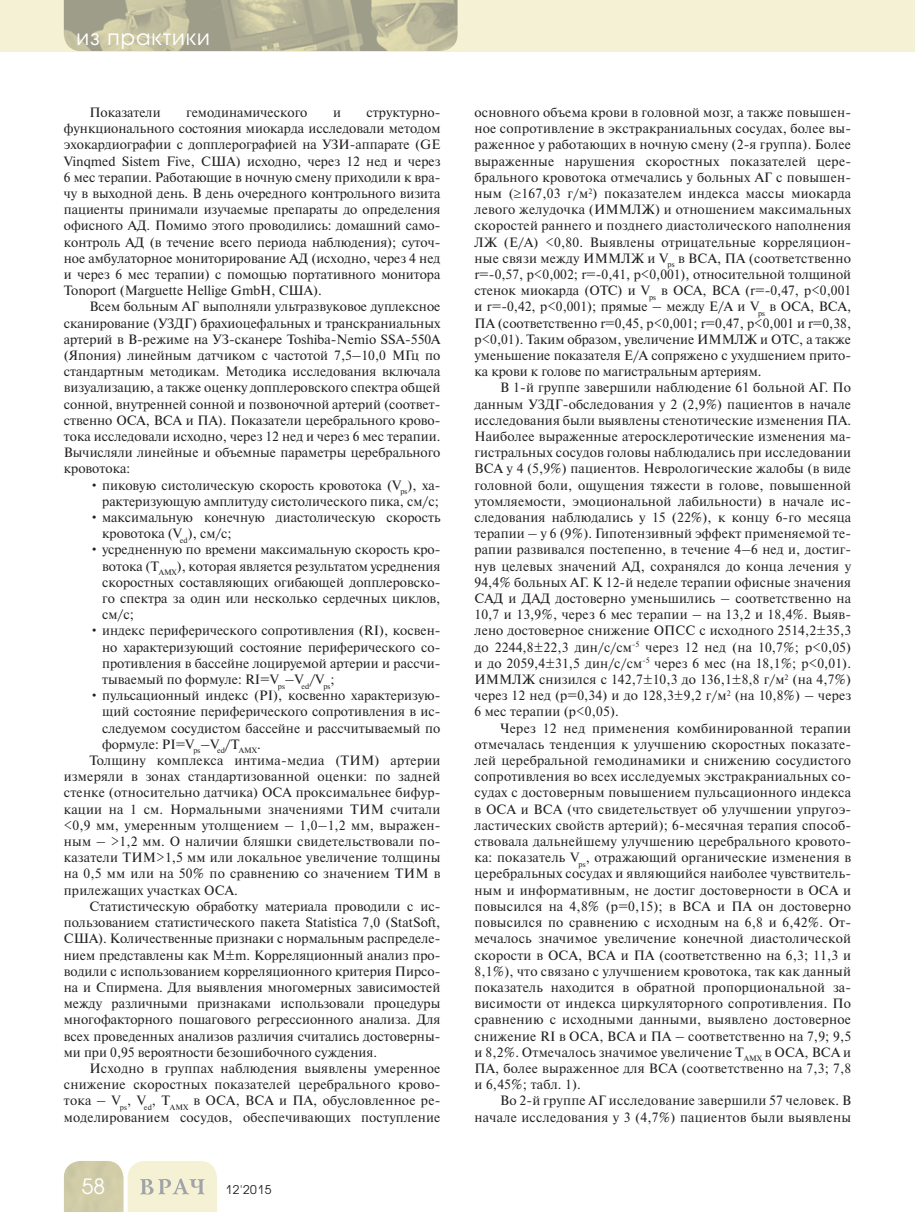
<style>
.page{position:relative;width:915px;height:1212px;background:#fff}
.page>*{position:absolute;margin:0;border:0;box-sizing:border-box;transform-origin:0 0}
.t1{font:21px "Avant Garde Gothic C";letter-spacing:.05em;color:#fff}
.t2{font:13.5px/16.2px "Newton C";color:#231f20;text-align:justify}
.t3{font:13.5px/16.2px "Newton C";letter-spacing:.02em;color:#231f20;text-align:right}
.t4{font:12px "Avant Garde Gothic C";letter-spacing:.05em;color:#231f20}
</style>
<div class="page">
<div style="left:0;top:0;width:914px;height:51px;background:#f5f1d5"></div>
<svg style="left:64px;top:1161px;width:153px;height:51px;background:#e3e0c3"></svg>
<img style="left:64px;top:0;width:393px;height:51px">
<h1 class="t1" style="left:77px;top:27px;width:135px">из практики</h1>
<p class="t2" style="left:89px;top:106px;width:73px">Показатели</p>
<p class="t2" style="left:186px;top:106px;width:123px">гемодинамического</p>
<p class="t2" style="left:333px;top:106px;width:9px">и</p>
<p class="t2" style="left:64px;top:106px;width:378px;text-indent:302px">структурно&shy;функционального состояния миокарда исследовали методом эхокардиографии с допплерографией на УЗИ-аппарате (GE Vinqmed Sistem Five, США) исходно, через 12 нед и через 6 мес терапии. Работающие в ночную смену приходили к вра&shy;чу в выходной день. В день очередного контрольного визита пациенты принимали изучаемые препараты до определения офисного АД. Помимо этого проводились: домашний само&shy;контроль АД (в течение всего периода наблюдения); суточ&shy;ное амбулаторное мониторирование АД (исходно, через 4 нед и через 6 мес терапии) с помощью портативного монитора Tonoport (Marguette Hellige GmbH, США).</p>
<p class="t2" style="left:64px;top:300px;width:378px;text-indent:26px">Всем больным АГ выполняли ультразвуковое дуплексное сканирование (УЗДГ) брахиоцефальных и транскраниальных артерий в В-режиме на УЗ-сканере Toshiba-Nemio SSA-550A (Япония) линейным датчиком с частотой 7,5–10,0 МГц по стандартным методикам. Методика исследования включала визуализацию, а также оценку допплеровского спектра общей сонной, внутренней сонной и позвоночной артерий (соответ&shy;ственно ОСА, ВСА и ПА). Показатели церебрального крово&shy;тока исследовали исходно, через 12 нед и через 6 мес терапии.<br>Вычисляли линейные и объемные параметры церебрального кровотока:</p>
<p class="t2" style="left:89px;top:478px;width:352px;text-align:right">• пиковую систолическую скорость кровотока (V<sub>ps</sub>), ха&shy;рактеризующую амплитуду систолического пика, см/с;</p>
<p class="t2" style="left:102px;top:511px;width:340px;text-indent:-13px">• максимальную конечную диастолическую скорость кровотока (V<sub>ed</sub>), см/с;</p>
<p class="t2" style="left:102px;top:543px;width:340px;text-indent:-13px">• усредненную по времени максимальную скорость кро&shy;вотока (T<sub>AMX</sub>), которая является результатом усреднения скоростных составляющих огибающей допплеровско&shy;го спектра за один или несколько сердечных циклов, см/с;</p>
<p class="t2" style="left:102px;top:624px;width:340px;text-indent:-13px">• индекс периферического сопротивления (RI), косвен&shy;но характеризующий состояние периферического со&shy;противления в бассейне лоцируемой артерии и рассчи&shy;тываемый по формуле: RI=V<sub>ps</sub>–V<sub>ed</sub>/V<sub>ps</sub>;</p>
<p class="t2" style="left:89px;top:689px;width:352px">• пульсационный индекс (PI), косвенно характеризую-</p>
<p class="t2" style="left:102px;top:705px;width:340px">щий состояние периферического сопротивления в ис-</p>
<p class="t2" style="left:102px;top:721px;width:340px">следуемом сосудистом бассейне и рассчитываемый по</p>
<p class="t2" style="left:102px;top:737px;width:160px">формуле: PI=V<sub>ps</sub>–V<sub>ed</sub>/T<sub>AMX</sub>.</p>
<p class="t2" style="left:89px;top:754px;width:352px">Толщину комплекса интима-медиа (ТИМ) артерии</p>
<p class="t2" style="left:64px;top:770px;width:378px">измеряли в зонах стандартизованной оценки: по задней</p>
<p class="t2" style="left:64px;top:786px;width:378px">стенке (относительно датчика) ОСА проксимальнее бифур-</p>
<p class="t2" style="left:64px;top:802px;width:378px">кации на 1 см. Нормальными значениями ТИМ считали</p>
<p class="t2" style="left:64px;top:818px;width:378px">&lt;0,9 мм, умеренным утолщением – 1,0–1,2 мм, выражен-</p>
<p class="t2" style="left:64px;top:835px;width:378px">ным – &gt;1,2 мм. О наличии бляшки свидетельствовали по-</p>
<p class="t2" style="left:64px;top:851px;width:378px">казатели ТИМ&gt;1,5 мм или локальное увеличение толщины</p>
<p class="t2" style="left:64px;top:867px;width:378px">на 0,5 мм или на 50% по сравнению со значением ТИМ в</p>
<p class="t2" style="left:64px;top:883px;width:175px">прилежащих участках ОСА.</p>
<p class="t2" style="left:89px;top:899px;width:352px">Статистическую обработку материала проводили с ис-</p>
<p class="t2" style="left:64px;top:916px;width:378px">пользованием статистического пакета Statistica 7,0 (StatSoft,</p>
<p class="t2" style="left:64px;top:932px;width:378px">США). Количественные признаки с нормальным распределе-</p>
<p class="t2" style="left:64px;top:948px;width:378px">нием представлены как М±m. Корреляционный анализ про-</p>
<p class="t2" style="left:64px;top:964px;width:378px">водили с использованием корреляционного критерия Пирсо-</p>
<p class="t2" style="left:64px;top:980px;width:378px">на и Спирмена. Для выявления многомерных зависимостей</p>
<p class="t2" style="left:64px;top:997px;width:378px">между различными признаками использовали процедуры</p>
<p class="t2" style="left:64px;top:1013px;width:378px">многофакторного пошагового регрессионного анализа. Для</p>
<p class="t2" style="left:64px;top:1029px;width:378px">всех проведенных анализов различия считались достоверны-</p>
<p class="t2" style="left:64px;top:1045px;width:315px">ми при 0,95 вероятности безошибочного суждения.</p>
<p class="t2" style="left:89px;top:1061px;width:352px">Исходно в группах наблюдения выявлены умеренное</p>
<p class="t2" style="left:64px;top:1078px;width:378px">снижение скоростных показателей церебрального крово-</p>
<p class="t2" style="left:64px;top:1094px;width:378px">тока – V<sub>ps</sub>, V<sub>ed</sub>, T<sub>AMX</sub> в ОСА, ВСА и ПА, обусловленное ре-</p>
<p class="t2" style="left:64px;top:1110px;width:378px">моделированием сосудов, обеспечивающих поступление</p>
<h1 class="t1" style="left:82px;top:1177px;width:25px">58</h1>
<p class="t4" style="left:225px;top:1184px;width:47px">12'2015</p>
<p class="t2" style="left:474px;top:106px;width:378px">основного объема крови в головной мозг, а также повышен&shy;ное сопротивление в экстракраниальных сосудах, более вы&shy;раженное у работающих в ночную смену (2-я группа). Более выраженные нарушения скоростных показателей цере&shy;брального кровотока отмечались у больных АГ с повышен&shy;ным (≥167,03 г/м<sup>2</sup>) показателем индекса массы миокарда левого желудочка (ИММЛЖ) и отношением максимальных скоростей раннего и позднего диастолического наполнения ЛЖ (Е/А) &lt;0,80. Выявлены отрицательные корреляцион&shy;ные связи между ИММЛЖ и V<sub>ps</sub> в ВСА, ПА (соответственно r=-0,57, p&lt;0,002; r=-0,41, p&lt;0,001), относительной толщиной стенок миокарда (ОТС) и V<sub>ps</sub> в ОСА, ВСА (r=-0,47, p&lt;0,001 и r=-0,42, p&lt;0,001); прямые – между Е/А и V<sub>ps</sub> в ОСА, ВСА, ПА (соответственно r=0,45, p&lt;0,001; r=0,47, p&lt;0,001 и r=0,38, p&lt;0,01). Таким образом, увеличение ИММЛЖ и ОТС, а также уменьшение показателя Е/А сопряжено с ухудшением прито&shy;ка крови к голове по магистральным артериям.</p>
<p class="t2" style="left:474px;top:381px;width:378px;text-indent:26px">В 1-й группе завершили наблюдение 61 больной АГ. По данным УЗДГ-обследования у 2 (2,9%) пациентов в начале исследования были выявлены стенотические изменения ПА.<br>Наиболее выраженные атеросклеротические изменения ма&shy;гистральных сосудов головы наблюдались при исследовании ВСА у 4 (5,9%) пациентов. Неврологические жалобы (в виде головной боли, ощущения тяжести в голове, повышенной утомляемости, эмоциональной лабильности) в начале ис&shy;следования наблюдались у 15 (22%), к концу 6-го месяца терапии – у 6 (9%). Гипотензивный эффект применяемой те&shy;рапии развивался постепенно, в течение 4–6 нед и, достиг&shy;нув целевых значений АД, сохранялся до конца лечения у 94,4% больных АГ. К 12-й неделе терапии офисные значения САД и ДАД достоверно уменьшились – соответственно на 10,7 и 13,9%, через 6 мес терапии – на 13,2 и 18,4%. Выяв&shy;лено достоверное снижение ОПСС с исходного 2514,2±35,3 до 2244,8±22,3 дин/с/см<sup>-5</sup> через 12 нед (на 10,7%; p&lt;0,05) и до 2059,4±31,5 дин/с/см<sup>-5</sup> через 6 мес (на 18,1%; p&lt;0,01).<br>ИММЛЖ снизился с 142,7±10,3 до 136,1±8,8 г/м<sup>2</sup> (на 4,7%) через 12 нед (p=0,34) и до 128,3±9,2 г/м<sup>2</sup> (на 10,8%) – через 6 мес терапии (p&lt;0,05).</p>
<p class="t2" style="left:474px;top:721px;width:378px;text-indent:26px">Через 12 нед применения комбинированной терапии отмечалась тенденция к улучшению скоростных показате&shy;лей церебральной гемодинамики и снижению сосудистого сопротивления во всех исследуемых экстракраниальных со&shy;судах с достоверным повышением пульсационного индекса в ОСА и ВСА (что свидетельствует об улучшении упругоэ&shy;ластических свойств артерий); 6-месячная терапия способ&shy;ствовала дальнейшему улучшению церебрального кровото&shy;ка: показатель V<sub>ps</sub>, отражающий органические изменения в церебральных сосудах и являющийся наиболее чувствитель&shy;ным и информативным, не достиг достоверности в ОСА и повысился на 4,8% (p=0,15); в ВСА и ПА он достоверно повысился по сравнению с исходным на 6,8 и 6,42%. От&shy;мечалось значимое увеличение конечной диастолической скорости в ОСА, ВСА и ПА (соответственно на 6,3; 11,3 и 8,1%), что связано с улучшением кровотока, так как данный показатель находится в обратной пропорциональной за&shy;висимости от индекса циркуляторного сопротивления. По сравнению с исходными данными, выявлено достоверное снижение RI в ОСА, ВСА и ПА – соответственно на 7,9; 9,5 и 8,2%. Отмечалось значимое увеличение T<sub>AMX</sub> в ОСА, ВСА и ПА, более выраженное для ВСА (соответственно на 7,3; 7,8 и 6,45%; табл. 1).</p>
<p class="t3" style="left:474px;top:1094px;width:378px">Во 2-й группе АГ исследование завершили 57 человек. В начале исследования у 3 (4,7%) пациентов были выявлены</p>
</div>
